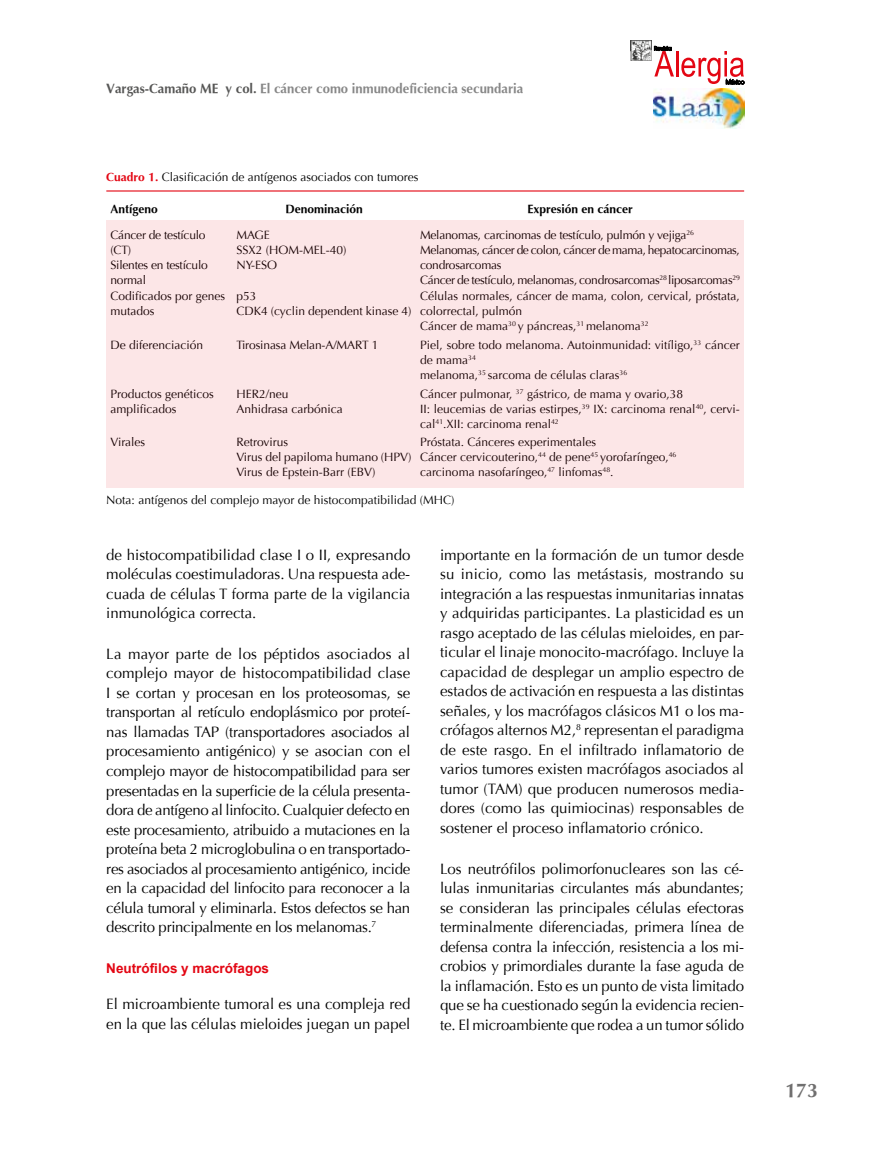
<style>
.page{position:relative;width:893px;height:1149px;background:#fff}
.page>*{position:absolute;margin:0;border:0;box-sizing:border-box;transform-origin:0 0}
.t1{font:700 19.5px "Optima";color:#706f6f}
.t2{font:15px/19.5px "Optima";color:#000;text-align:justify}
.t3{font:700 13.5px "Optima";color:#878787}
.t4{font:700 13.5px "Arial";color:#e30613}
.t5{font:12px/15px "Optima";color:#000}
.t6{font:12px/15px "Optima";letter-spacing:-.025em;color:#000}
.t7{font:12px/15px "Optima";letter-spacing:-.02em;color:#000}
.t8{font:700 12px "Optima";color:#000}
.s1{color:#575756}
.s2{font-weight:700;color:#e30613}
</style>
<div class="page">
<hr style="left:676px;top:51px;width:2px;height:25px;background:#e30613">
<svg style="left:654px;top:46px;width:20px;height:30px"></svg>
<svg style="left:681px;top:51px;width:63px;height:33px"></svg>
<img style="left:630px;top:40px;width:21px;height:21px">
<img style="left:654px;top:88px;width:90px;height:40px">
<div style="left:106px;top:220px;width:638px;height:267px;background:#fce6e7"></div>
<hr style="left:106px;top:190px;width:638px;height:1px;background:#e30613">
<p class="t3" style="left:106px;top:80px;width:419px"><span class="s1">Vargas-Camaño ME y col.</span> El cáncer como inmunodeficiencia secundaria</p>
<p class="t5" style="left:106px;top:170px;width:314px"><span class="s2">Cuadro 1.</span> Clasificación de antígenos asociados con tumores</p>
<p class="t8" style="left:111px;top:202px;width:49px">Antígeno</p>
<p class="t8" style="left:285px;top:202px;width:79px">Denominación</p>
<p class="t8" style="left:527px;top:202px;width:107px">Expresión en cáncer</p>
<p class="t7" style="left:111px;top:227px;width:99px">Cáncer de testículo (CT)<br>Silentes en testículo normal</p>
<p class="t5" style="left:236px;top:227px;width:112px">MAGE<br>SSX2 (HOM-MEL-40)<br>NY-ESO</p>
<p class="t6" style="left:420px;top:227px;width:321px">Melanomas, carcinomas de testículo, pulmón y vejiga<sup>26<br></sup>Melanomas, cáncer de colon, cáncer de mama, hepatocarcinomas, condrosarcomas<br>Cáncer de testículo, melanomas, condrosarcomas<sup>28</sup> liposarcomas<sup>29</sup></p>
<p class="t5" style="left:111px;top:288px;width:116px">Codificados por genes mutados</p>
<p class="t5" style="left:236px;top:288px;width:177px">p53<br>CDK4 (cyclin dependent kinase 4)</p>
<p class="t5" style="left:420px;top:288px;width:321px">Células normales, cáncer de mama, colon, cervical, próstata, colorrectal, pulmón<br>Cáncer de mama<sup>30</sup> y páncreas,<sup>31</sup> melanoma<sup>32</sup></p>
<p class="t5" style="left:111px;top:338px;width:94px">De diferenciación</p>
<p class="t5" style="left:236px;top:338px;width:144px">Tirosinasa Melan-A/MART 1</p>
<p class="t5" style="left:420px;top:338px;width:321px">Piel, sobre todo melanoma. Autoinmunidad: vitíligo,<sup>33</sup> cáncer de mama<sup>34<br></sup>melanoma,<sup>35</sup> sarcoma de células claras<sup>36</sup></p>
<p class="t5" style="left:111px;top:386px;width:105px">Productos genéticos amplificados</p>
<p class="t5" style="left:236px;top:386px;width:108px">HER2/neu<br>Anhidrasa carbónica</p>
<p class="t5" style="left:420px;top:386px;width:321px">Cáncer pulmonar, <sup>37</sup> gástrico, de mama y ovario,38<br>II: leucemias de varias estirpes,<sup>39</sup> IX: carcinoma renal<sup>40</sup>, cervi&shy;cal<sup>41</sup>.XII: carcinoma renal<sup>42</sup></p>
<p class="t5" style="left:111px;top:434px;width:36px">Virales</p>
<p class="t5" style="left:236px;top:434px;width:177px">Retrovirus<br>Virus del papiloma humano (HPV)<br>Virus de Epstein-Barr (EBV)</p>
<p class="t5" style="left:420px;top:434px;width:258px">Próstata. Cánceres experimentales<br>Cáncer cervicouterino,<sup>44</sup> de pene<sup>45</sup> yorofaríngeo,<sup>46 </sup>carcinoma nasofaríngeo,<sup>47</sup> linfomas<sup>48</sup>.</p>
<p class="t5" style="left:106px;top:492px;width:350px">Nota: antígenos del complejo mayor de histocompatibilidad (MHC)</p>
<p class="t2" style="left:106px;top:544px;width:306px">de histocompatibilidad clase I o II, expresando moléculas coestimuladoras. Una respuesta ade&shy;cuada de células T forma parte de la vigilancia inmunológica correcta.</p>
<p class="t2" style="left:106px;top:644px;width:306px">La mayor parte de los péptidos asociados al complejo mayor de histocompatibilidad clase I se cortan y procesan en los proteosomas, se transportan al retículo endoplásmico por proteí&shy;nas llamadas TAP (transportadores asociados al procesamiento antigénico) y se asocian con el complejo mayor de histocompatibilidad para ser presentadas en la superficie de la célula presenta&shy;dora de antígeno al linfocito. Cualquier defecto en este procesamiento, atribuido a mutaciones en la proteína beta 2 microglobulina o en transportado&shy;res asociados al procesamiento antigénico, incide en la capacidad del linfocito para reconocer a la célula tumoral y eliminarla. Estos defectos se han descrito principalmente en los melanomas.<sup>7</sup></p>
<p class="t4" style="left:106px;top:960px;width:164px">Neutrófilos y macrófagos</p>
<p class="t2" style="left:106px;top:994px;width:306px">El microambiente tumoral es una compleja red en la que las células mieloides juegan un papel</p>
<p class="t2" style="left:440px;top:544px;width:306px">importante en la formación de un tumor desde su inicio, como las metástasis, mostrando su integración a las respuestas inmunitarias innatas y adquiridas participantes. La plasticidad es un rasgo aceptado de las células mieloides, en par&shy;ticular el linaje monocito-macrófago. Incluye la capacidad de desplegar un amplio espectro de estados de activación en respuesta a las distintas señales, y los macrófagos clásicos M1 o los ma&shy;crófagos alternos M2,<sup>8</sup> representan el paradigma de este rasgo. En el infiltrado inflamatorio de varios tumores existen macrófagos asociados al tumor (TAM) que producen numerosos media&shy;dores (como las quimiocinas) responsables de sostener el proceso inflamatorio crónico.</p>
<p class="t2" style="left:440px;top:858px;width:306px">Los neutrófilos polimorfonucleares son las cé&shy;lulas inmunitarias circulantes más abundantes; se consideran las principales células efectoras terminalmente diferenciadas, primera línea de defensa contra la infección, resistencia a los mi&shy;crobios y primordiales durante la fase aguda de la inflamación. Esto es un punto de vista limitado que se ha cuestionado según la evidencia recien&shy;te. El microambiente que rodea a un tumor sólido</p>
<h1 class="t1" style="left:785px;top:1079px;width:34px">173</h1>
</div>
